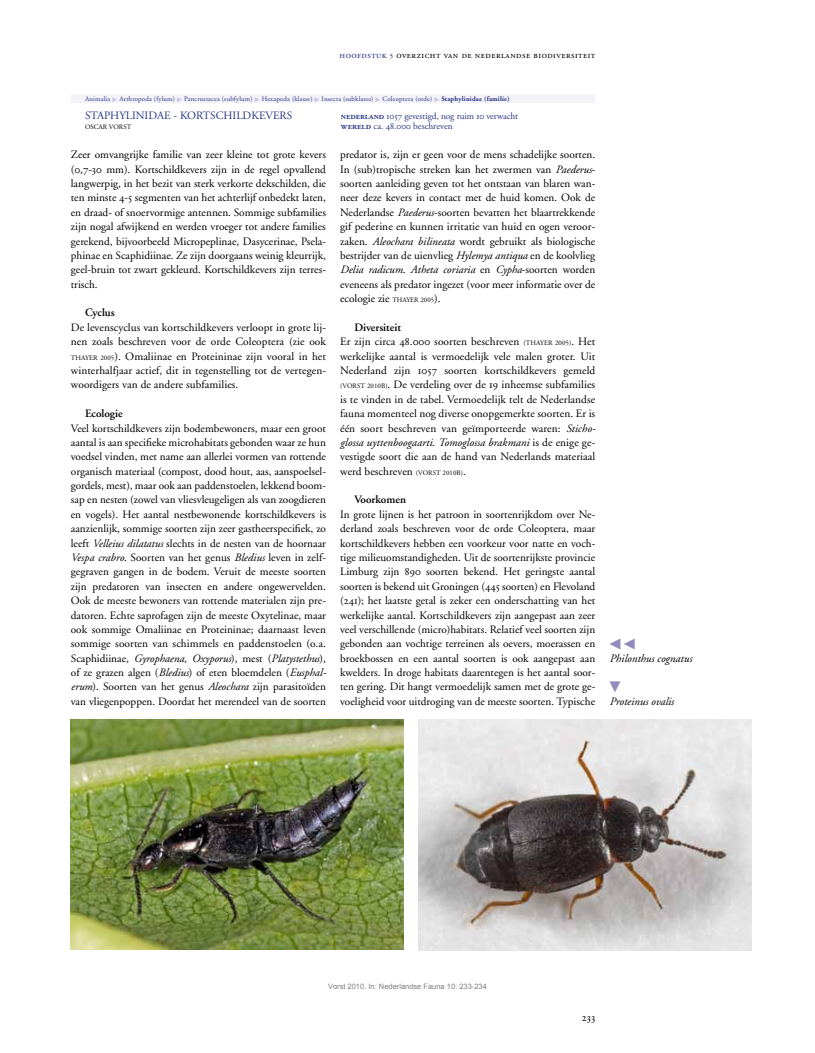
<style>
.page{position:relative;width:815px;height:1053px;background:#fff}
.page>*{position:absolute;margin:0;border:0;box-sizing:border-box;transform-origin:0 0}
.t1{font:11.25px/14.4px "Adobe Garamond";letter-spacing:.005em;color:#000;text-align:justify}
.t2{font:italic 11.25px "Adobe Garamond";color:#000}
.t3{font:11.25px "Adobe Garamond";color:#253483}
.t4{font:600 11.25px "Adobe Garamond";color:#000}
.t5{font:11.25px "Universal Std Newswith Comm Pi";color:#908dbe}
.t6{font:9.38px "Adobe Garamond";letter-spacing:-.005em;color:#253483}
.t7{font:9.38px "Adobe Garamond Pro";letter-spacing:.05em;color:#000}
.t8{font:7.5px "Arial";color:#808080}
.t9{font:6.88px "Adobe Garamond";letter-spacing:.025em;color:#253483}
.t10{font:6.88px "Adobe Garamond";letter-spacing:.005em;color:#000}
.s1{color:#253483}
.s2{font-weight:600;font-size:6.5px;color:#253483}
.s3{font-family:"Universal Std Newswith Comm Pi";font-size:5px;color:#c7c5e0}
.s4{font-weight:700}
.s5{font-family:"Adobe Garamond Exp";font-weight:600}
.s6{font-family:"Adobe Garamond Exp"}
.s7{font-size:6.88px}
.s8{font-style:italic}
.s9{font-weight:600}
.s10{font-size:11.25px}
</style>
<div class="page">
<div style="left:71px;top:94px;width:524px;height:9px;background:#f4f3f9"></div>
<img style="left:71px;top:719px;width:333px;height:230px">
<img style="left:418px;top:719px;width:333px;height:231px">
<p class="t7" style="left:339px;top:49px;width:257px"><span class="s1">hoofdstuk</span> <span class="s2">5</span> overzicht van de nederlandse biodiversiteit</p>
<p class="t9" style="left:85px;top:95px;width:426px">Animalia <span class="s3">▶</span> Arthropoda (fylum) <span class="s3">▶</span> Pancrustacea (subfylum) <span class="s3">▶</span> Hexapoda (klasse) <span class="s3">▶</span> Insecta (subklasse) <span class="s3">▶</span> Coleoptera (orde) <span class="s3">▶</span> <span class="s4">Staphylinidae (familie)</span></p>
<p class="t3" style="left:85px;top:109px;width:209px">STAPHYLINIDAE - KORTSCHILDKEVERS</p>
<p class="t6" style="left:341px;top:111px;width:179px"><span class="s5">nederland</span> <span class="s6">1057</span> gevestigd, nog ruim <span class="s6">10</span> verwacht</p>
<p class="t10" style="left:85px;top:124px;width:11px">Oscar</p>
<p class="t10" style="left:109px;top:124px;width:10px">Vors</p>
<p class="t10" style="left:127px;top:124px;width:4px">t</p>
<p class="t6" style="left:341px;top:121px;width:113px"><span class="s5">wereld</span> ca. <span class="s6">48.000</span> beschreven</p>
<p class="t1" style="left:71px;top:148px;width:257px">Zeer omvangrijke familie van zeer kleine tot grote kevers (<span class="s6">0</span>,<span class="s6">7</span>-<span class="s6">30</span> mm). Kortschildkevers zijn in de regel opvallend langwerpig, in het bezit van sterk verkorte dekschilden, die ten minste <span class="s6">4</span>-<span class="s6">5</span> segmenten van het achterlijf onbedekt laten, en draad- of snoervormige antennen. Sommige subfamilies zijn nogal afwijkend en werden vroeger tot andere families gerekend, bijvoorbeeld Micropeplinae, Dasycerinae, Psela&shy;phinae en Scaphidiinae. Ze zijn doorgaans weinig kleurrijk, geel-bruin tot zwart gekleurd. Kortschildkevers zijn terres&shy;trisch.</p>
<p class="t4" style="left:85px;top:307px;width:31px">Cyclus</p>
<p class="t1" style="left:71px;top:320px;width:257px">De levenscyclus van kortschildkevers verloopt in grote lij&shy;nen zoals beschreven voor de orde Coleoptera (zie ook <span class="s7">tha yer 2005</span>). Omaliinae en Proteininae zijn vooral in het winterhalfjaar actief, dit in tegenstelling tot de vertegen&shy;woordigers van de andere subfamilies.</p>
<p class="t4" style="left:85px;top:407px;width:39px">Ecologie</p>
<p class="t1" style="left:71px;top:421px;width:257px">Veel kortschildkevers zijn bodembewoners, maar een groot aantal is aan specifieke microhabitats gebonden waar ze hun voedsel vinden, met name aan allerlei vormen van rottende organisch materiaal (compost, dood hout, aas, aanspoelsel&shy;gordels, mest), maar ook aan paddenstoelen, lekkend boom&shy;sap en nesten (zowel van vliesvleugeligen als van zoogdieren en vogels). Het aantal nestbewonende kortschildkevers is aanzienlijk, sommige soorten zijn zeer gastheerspecifiek, zo leeft <span class="s8">Velleius dilatatus</span> slechts in de nesten van de hoornaar <span class="s8">Vespa crabro</span>. Soorten van het genus <span class="s8">Bledius</span> leven in zelf&shy;gegraven gangen in de bodem. Veruit de meeste soorten zijn predatoren van insecten en andere ongewervelden.<br>Ook de meeste bewoners van rottende materialen zijn pre&shy;datoren. Echte saprofagen zijn de meeste Oxytelinae, maar ook sommige Omaliinae en Proteininae; daarnaast leven sommige soorten van schimmels en paddenstoelen (o.a.<br>Scaphidiinae, <span class="s8">Gyrophaena, Oxyporus</span>), mest (<span class="s8">Platystethus</span>), of ze grazen algen (<span class="s8">Bledius</span>) of eten bloemdelen (<span class="s8">Eusphal&shy;erum</span>). Soorten van het genus <span class="s8">Aleochara</span> zijn parasitoïden van vliegenpoppen. Doordat het merendeel van de soorten</p>
<p class="t1" style="left:340px;top:148px;width:257px">predator is, zijn er geen voor de mens schadelijke soorten.<br>In (sub)tropische streken kan het zwermen van <span class="s8">Paederus&shy;</span>soorten aanleiding geven tot het ontstaan van blaren wan&shy;neer deze kevers in contact met de huid komen. Ook de Nederlandse <span class="s8">Paederus</span>-soorten bevatten het blaartrekkende gif pederine en kunnen irritatie van huid en ogen veroor&shy;zaken. <span class="s8">Aleochara bilineata</span> wordt gebruikt als biologische bestrijder van de uienvlieg <span class="s8">Hylemya antiqua</span> en de koolvlieg <span class="s8">Delia radicum</span>. <span class="s8">Atheta coriaria</span> en <span class="s8">Cypha</span>-soorten worden eveneens als predator ingezet (voor meer informatie over de ecologie zie <span class="s7">thayer 2005</span>).</p>
<p class="t1" style="left:340px;top:320px;width:257px;text-align:left;text-indent:14px"><span class="s9">Diversiteit<br></span>Er zijn circa <span class="s6">48</span>.<span class="s6">000</span> soorten beschreven <span class="s7">(tha yer 2005)</span>. Het werkelijke aantal is vermoedelijk vele malen groter. Uit Nederland zijn <span class="s6">1057</span> soorten kortschildkevers gemeld</p>
<p class="t10" style="left:340px;top:382px;width:5px">(vors</p>
<p class="t1" style="left:340px;top:378px;width:257px;text-indent:20px"><span class="s7">t 2010b)</span>. De verdeling over de <span class="s6">19</span> inheemse subfamilies is te vinden in de tabel. Vermoedelijk telt de Nederlandse fauna momenteel nog diverse onopgemerkte soorten. Er is één soort beschreven van geïmporteerde waren: <span class="s8">Sticho&shy;glossa uyttenboogaarti</span>. <span class="s8">Tomoglossa brakmani</span> is de enige ge&shy;vestigde soort die aan de hand van Nederlands materiaal werd beschreven <span class="s7">(vors</span></p>
<p class="t10" style="left:436px;top:469px;width:31px">t 2010b)<span class="s10">.</span></p>
<p class="t4" style="left:354px;top:493px;width:53px">Voorkomen</p>
<p class="t1" style="left:340px;top:507px;width:257px">In grote lijnen is het patroon in soortenrijkdom over Ne&shy;derland zoals beschreven voor de orde Coleoptera, maar kortschildkevers hebben een voorkeur voor natte en voch&shy;tige milieuomstandigheden. Uit de soortenrijkste provincie Limburg zijn <span class="s6">890</span> soorten bekend. Het geringste aantal soorten is bekend uit Groningen (<span class="s6">445</span> soorten) en Flevoland (<span class="s6">241</span>); het laatste getal is zeker een onderschatting van het werkelijke aantal. Kortschildkevers zijn aangepast aan zeer veel verschillende (micro)habitats. Relatief veel soorten zijn gebonden aan vochtige terreinen als oevers, moerassen en broekbossen en een aantal soorten is ook aangepast aan kwelders. In droge habitats daarentegen is het aantal soor&shy;ten gering. Dit hangt vermoedelijk samen met de grote ge&shy;voeligheid voor uitdroging van de meeste soorten. Typische</p>
<p class="t5" style="left:609px;top:638px;width:27px">◀ ◀</p>
<p class="t2" style="left:609px;top:652px;width:84px">Philonthus cognatus</p>
<p class="t5" style="left:609px;top:681px;width:13px">▼</p>
<p class="t2" style="left:609px;top:695px;width:66px">Proteinus ovalis</p>
<p class="t8" style="left:328px;top:980px;width:160px">Vorst 2010. In: Nederlandse Fauna 10: 233-234</p>
</div>
